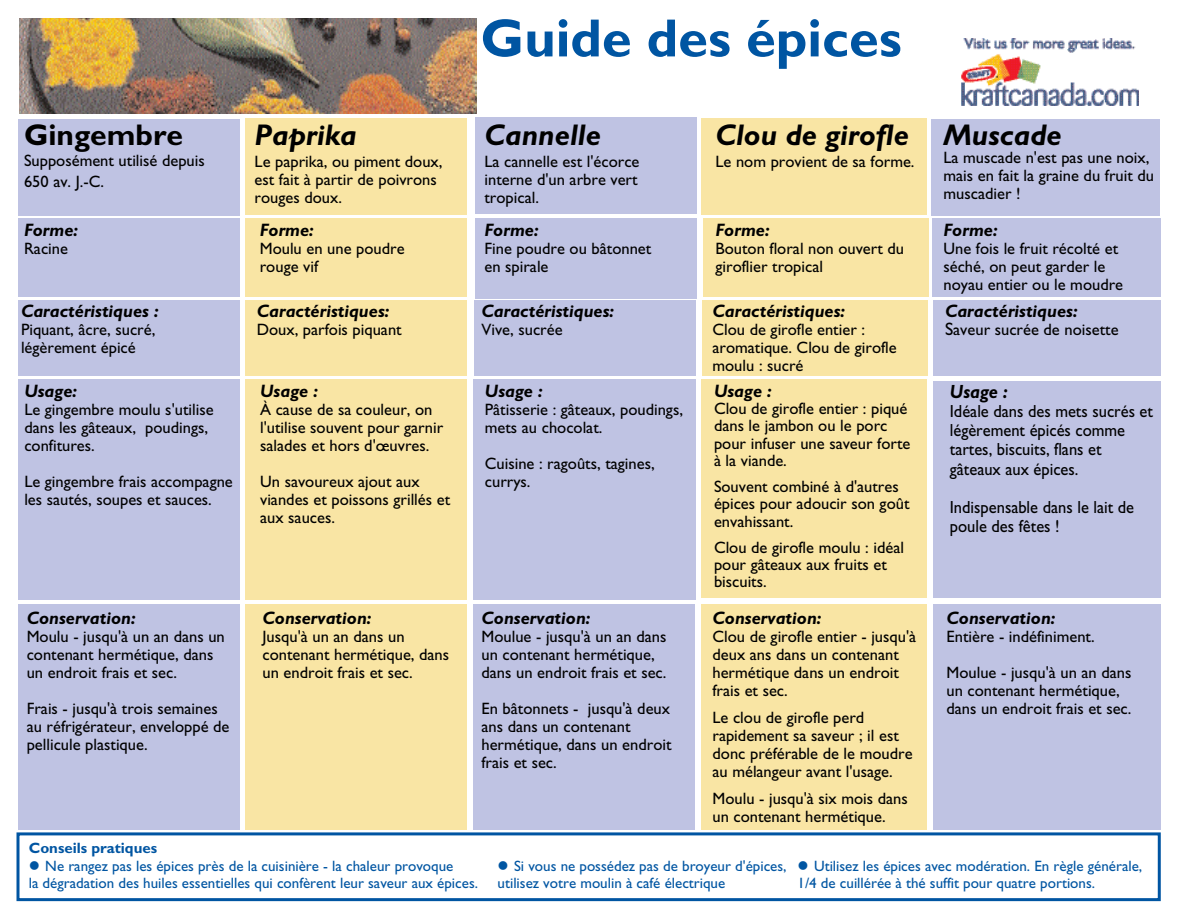
<style>
.page{position:relative;width:1188px;height:918px;background:#fff}
.page>*{position:absolute;margin:0;border:0;box-sizing:border-box;transform-origin:0 0}
.t1{font:700 54px "Gill Sans";color:#0055a2}
.t2{font:italic 700 30px "Gill Sans";color:#000}
.t3{font:700 30px "Gill Sans";color:#000}
.t4{font:italic 700 19.2px "Gill Sans";color:#000;scale:.94 1}
.t5{font:italic 700 18px "Gill Sans";color:#000}
.t6{font:17.55px/19.2px "Gill Sans";color:#000;scale:.94 1}
.t7{font:16.5px/18px "Gill Sans";color:#000}
.t8{font:15px/17.2px "Gill Sans";color:#0055a2}
.t9{font:700 15px "Gill Sans";color:#0055a2}
.s1{font-size:18px}
</style>
<div class="page">
<div style="left:933px;top:381px;width:228px;height:217px;background:#bfc3e3"></div>
<div style="left:932px;top:218px;width:229px;height:79px;background:#bfc3e3"></div>
<div style="left:933px;top:604px;width:227px;height:225px;background:#bfc3e3"></div>
<div style="left:933px;top:300px;width:227px;height:76px;background:#bfc3e3"></div>
<div style="left:932px;top:119px;width:228px;height:96px;background:#bfc3e3"></div>
<div style="left:701px;top:380px;width:226px;height:218px;background:#f9e5a4"></div>
<div style="left:703px;top:218px;width:225px;height:79px;background:#f9e5a4"></div>
<div style="left:701px;top:604px;width:226px;height:225px;background:#f9e5a4"></div>
<div style="left:702px;top:300px;width:226px;height:76px;background:#f9e5a4"></div>
<div style="left:701px;top:118px;width:226px;height:96px;background:#f9e5a4"></div>
<div style="left:473px;top:380px;width:223px;height:220px;background:#bfc3e3"></div>
<div style="left:475px;top:218px;width:222px;height:80px;background:#bfc3e3"></div>
<div style="left:473px;top:604px;width:222px;height:225px;background:#bfc3e3"></div>
<div style="left:475px;top:300px;width:221px;height:76px;background:#bfc3e3"></div>
<div style="left:475px;top:118px;width:222px;height:96px;background:#bfc3e3"></div>
<div style="left:246px;top:380px;width:221px;height:220px;background:#f9e5a4"></div>
<div style="left:246px;top:218px;width:221px;height:79px;background:#f9e5a4"></div>
<div style="left:246px;top:604px;width:221px;height:225px;background:#f9e5a4"></div>
<div style="left:246px;top:300px;width:221px;height:76px;background:#f9e5a4"></div>
<div style="left:246px;top:118px;width:221px;height:96px;background:#f9e5a4"></div>
<div style="left:19px;top:218px;width:221px;height:79px;background:#bfc3e3"></div>
<div style="left:18px;top:604px;width:222px;height:225px;background:#bfc3e3"></div>
<div style="left:18px;top:380px;width:222px;height:220px;background:#bfc3e3"></div>
<div style="left:18px;top:300px;width:222px;height:76px;background:#bfc3e3"></div>
<div style="left:18px;top:119px;width:222px;height:96px;background:#bfc3e3"></div>
<img style="left:961px;top:38px;width:177px;height:68px">
<img style="left:20px;top:19px;width:456px;height:94px">
<div style="left:16px;top:832px;width:1145px;height:69px;border:3px solid #0055a2"></div>
<h2 class="t3" style="left:24px;top:118px;width:161px">Gingembre</h2>
<p class="t7" style="left:24px;top:150px;width:182px;line-height:21px">Supposément utilisé depuis<br>650 av. J.-C.</p>
<p class="t5" style="left:24px;top:219px;width:56px">Forme:</p>
<p class="t7" style="left:24px;top:239px;width:46px">Racine</p>
<p class="t5" style="left:21px;top:300px;width:139px">Caractéristiques :</p>
<p class="t7" style="left:21px;top:320px;width:136px">Piquant, âcre, sucré, légèrement épicé</p>
<p class="t5" style="left:24px;top:380px;width:54px">Usage:</p>
<p class="t7" style="left:24px;top:400px;width:191px">Le gingembre moulu s'utilise dans les gâteaux, poudings, confitures.</p>
<p class="t7" style="left:24px;top:472px;width:210px">Le gingembre frais accompagne les sautés, soupes et sauces.</p>
<h2 class="t2" style="left:255px;top:118px;width:104px">Paprika</h2>
<p class="t7" style="left:255px;top:153px;width:189px">Le paprika, ou piment doux, est fait à partir de poivrons rouges doux.</p>
<p class="t5" style="left:260px;top:219px;width:56px">Forme:</p>
<p class="t7" style="left:260px;top:239px;width:146px">Moulu en une poudre rouge vif</p>
<p class="t5" style="left:257px;top:300px;width:134px">Caractéristiques:</p>
<p class="t7" style="left:257px;top:320px;width:146px">Doux, parfois piquant</p>
<p class="t5" style="left:260px;top:380px;width:59px">Usage :</p>
<p class="t7" style="left:260px;top:400px;width:185px">À cause de sa couleur, on l'utilise souvent pour garnir salades et hors d'œuvres.</p>
<p class="t7" style="left:260px;top:472px;width:192px">Un savoureux ajout aux viandes et poissons grillés et aux sauces.</p>
<p class="t5" style="left:27px;top:607px;width:111px">Conservation:</p>
<p class="t7" style="left:27px;top:627px;width:200px">Moulu - jusqu'à un an dans un contenant hermétique, dans un endroit frais et sec.</p>
<p class="t7" style="left:27px;top:699px;width:204px">Frais - jusqu'à trois semaines au réfrigérateur, enveloppé de pellicule plastique.</p>
<p class="t5" style="left:263px;top:607px;width:111px">Conservation:</p>
<p class="t7" style="left:263px;top:627px;width:188px">Jusqu'à un an dans un contenant hermétique, dans un endroit frais et sec.</p>
<h1 class="t1" style="left:480px;top:6px;width:423px">Guide des épices</h1>
<h2 class="t2" style="left:484px;top:118px;width:118px">Cannelle</h2>
<p class="t7" style="left:484px;top:153px;width:157px;text-align:justify">La cannelle est l'écorce interne d'un arbre vert tropical.</p>
<p class="t5" style="left:484px;top:219px;width:56px">Forme:</p>
<p class="t7" style="left:484px;top:239px;width:168px">Fine poudre ou bâtonnet en spirale</p>
<p class="t5" style="left:482px;top:300px;width:134px">Caractéristiques:</p>
<p class="t7" style="left:482px;top:320px;width:83px">Vive, sucrée</p>
<p class="t5" style="left:485px;top:380px;width:59px">Usage :</p>
<p class="t7" style="left:485px;top:400px;width:200px">Pâtisserie : gâteaux, poudings, mets au chocolat.</p>
<p class="t7" style="left:485px;top:454px;width:171px">Cuisine : ragoûts, tagines, currys.</p>
<p class="t5" style="left:482px;top:607px;width:111px">Conservation:</p>
<p class="t7" style="left:482px;top:627px;width:186px">Moulue - jusqu'à un an dans un contenant hermétique, dans un endroit frais et sec.</p>
<p class="t7" style="left:482px;top:699px;width:192px">En bâtonnets - jusqu'à deux ans dans un contenant hermétique, dans un endroit frais et sec.</p>
<h2 class="t2" style="left:716px;top:118px;width:195px">Clou de girofle</h2>
<p class="t7" style="left:716px;top:153px;width:201px">Le nom provient de sa forme.</p>
<p class="t5" style="left:716px;top:219px;width:56px">Forme:</p>
<p class="t7" style="left:716px;top:239px;width:190px">Bouton floral non ouvert du giroflier tropical</p>
<p class="t5" style="left:712px;top:300px;width:134px">Caractéristiques:</p>
<p class="t7" style="left:712px;top:320px;width:186px">Clou de girofle entier : aromatique. Clou de girofle moulu : sucré</p>
<p class="t5" style="left:714px;top:380px;width:59px">Usage :</p>
<p class="t7" style="left:714px;top:400px;width:198px;line-height:17.2px">Clou de girofle entier : piqué dans le jambon ou le porc pour infuser une saveur forte à la viande.</p>
<p class="t7" style="left:714px;top:478px;width:197px;line-height:17.2px">Souvent combiné à d'autres épices pour adoucir son goût envahissant.</p>
<p class="t7" style="left:714px;top:539px;width:191px;line-height:17.2px">Clou de girofle moulu : idéal pour gâteaux aux fruits et biscuits.</p>
<p class="t5" style="left:712px;top:607px;width:111px">Conservation:</p>
<p class="t7" style="left:712px;top:627px;width:205px">Clou de girofle entier - jusqu'à deux ans dans un contenant hermétique dans un endroit frais et sec.</p>
<p class="t7" style="left:712px;top:708px;width:202px">Le clou de girofle perd rapidement sa saveur ; il est donc préférable de le moudre au mélangeur avant l'usage.</p>
<p class="t7" style="left:712px;top:789px;width:197px">Moulu - jusqu'à six mois dans un contenant hermétique.</p>
<h2 class="t2" style="left:944px;top:118px;width:120px">Muscade</h2>
<p class="t7" style="left:944px;top:149px;width:212px">La muscade n'est pas une noix, mais en fait la graine du fruit du muscadier !</p>
<p class="t5" style="left:944px;top:219px;width:56px">Forme:</p>
<p class="t7" style="left:944px;top:239px;width:181px">Une fois le fruit récolté et séché, on peut garder le noyau entier ou le moudre</p>
<p class="t5" style="left:945px;top:300px;width:134px">Caractéristiques:</p>
<p class="t7" style="left:945px;top:320px;width:175px"><span class="s1">S</span>aveur sucrée de noisette</p>
<p class="t4" style="left:950px;top:380px;width:63px">Usage :</p>
<p class="t6" style="left:950px;top:402px;width:218px">Idéale dans des mets sucrés et légèrement épicés comme tartes, biscuits, flans et gâteaux aux épices.</p>
<p class="t6" style="left:950px;top:497px;width:198px">Indispensable dans le lait de poule des fêtes !</p>
<p class="t5" style="left:946px;top:607px;width:111px">Conservation:</p>
<p class="t7" style="left:946px;top:618px;width:186px;line-height:36px">Entière - indéfiniment.<br>Moulue - jusqu'à un an dans</p>
<p class="t7" style="left:946px;top:681px;width:186px">un contenant hermétique, dans un endroit frais et sec.</p>
<p class="t9" style="left:29px;top:839px;width:130px">Conseils pratiques</p>
<p class="t8" style="left:29px;top:857px;width:451px">● Ne rangez pas les épices près de la cuisinière - la chaleur provoque<br>la dégradation des huiles essentielles qui confèrent leur saveur aux épices.</p>
<p class="t8" style="left:498px;top:857px;width:290px">● Si vous ne possédez pas de broyeur d'épices, utilisez votre moulin à café électrique</p>
<p class="t8" style="left:798px;top:857px;width:346px">● Utilisez les épices avec modération. En règle générale,<br>1/4 de cuillérée à thé suffit pour quatre portions.</p>
</div>
